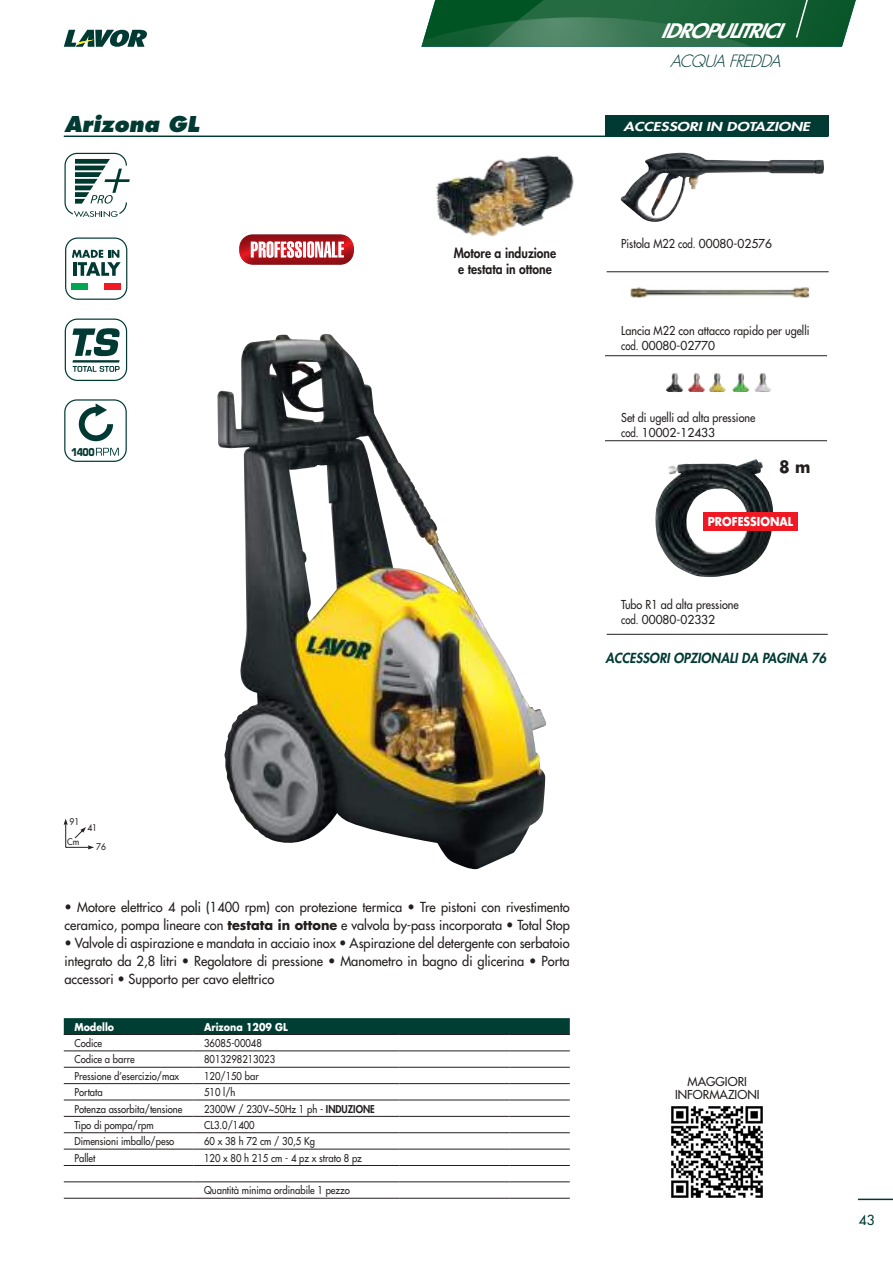
<style>
.page{position:relative;width:893px;height:1263px;background:#fff}
.page>*{position:absolute;margin:0;border:0;box-sizing:border-box;transform-origin:0 0}
.t1{font:italic 800 21.3px "Futura Std";color:#003a33}
.t2{font:italic 800 19.5px "Futura Std";letter-spacing:-.045em;color:#fff;scale:1.1 1}
.t3{font:italic 300 16.5px "Futura Std";color:#003a33}
.t4{font:700 16.5px "Futura Std";color:#241f1f;scale:.94 1}
.t5{font:500 13.5px/18px "Futura Std";color:#241f1f;scale:.95 1}
.t6{font:800 13.5px/16.5px "Futura Std";color:#241f1f;text-align:center;scale:.9 1}
.t7{font:italic 800 13.5px "Futura Std";color:#003a33;scale:.95 1}
.t8{font:500 13.5px "Futura Std";color:#003a33}
.t9{font:500 12px/15px "Futura Std";color:#241f1f;scale:.9 1}
.t10{font:italic 800 12px "Futura Std";color:#fff;scale:1.3 1}
.t11{font:500 12px/13.5px "Futura Std";color:#241f1f;text-align:center}
.t12{font:700 12px "Futura Std";color:#fff;scale:.9 1}
.t13{font:500 10.5px "Futura Std";color:#241f1f;scale:.9 1}
.t14{font:700 10.5px "Futura Std";color:#fff;scale:.9 1}
.t15{font:700 10.5px "Eurostile LT Std";color:#02392e;scale:.83 1}
.t16{font:500 9px "Futura Std";color:#241f1f;scale:.94 1}
.s1{font-weight:700}
.s2{font-weight:800}
</style>
<div class="page">
<hr style="left:858px;top:1198px;width:35px;height:2px;background:#003a33">
<svg style="left:64px;top:30px;width:83px;height:17px"></svg>
<svg style="left:421px;top:0;width:435px;height:47px;background:#286c45"></svg>
<hr style="left:64px;top:136px;width:764px;height:1px;background:#003a33">
<div style="left:605px;top:115px;width:223px;height:21px;background:#003a33"></div>
<img style="left:671px;top:1106px;width:92px;height:92px">
<svg style="left:64px;top:819px;width:30px;height:30px"></svg>
<div style="left:238px;top:233px;width:118px;height:33px;background:#241f1f;opacity:.5"></div>
<svg style="left:251px;top:241px;width:93px;height:17px"></svg>
<img style="left:217px;top:333px;width:330px;height:536px">
<div style="left:64px;top:1018px;width:506px;height:16px;background:#003e34"></div>
<hr style="left:64px;top:1034px;width:129px;height:1px;background:#241f1f">
<hr style="left:193px;top:1034px;width:207px;height:1px;background:#241f1f">
<hr style="left:400px;top:1034px;width:109px;height:1px;background:#241f1f">
<hr style="left:509px;top:1034px;width:61px;height:1px;background:#241f1f">
<hr style="left:64px;top:1050px;width:129px;height:1px;background:#241f1f">
<hr style="left:193px;top:1050px;width:207px;height:1px;background:#241f1f">
<hr style="left:400px;top:1050px;width:109px;height:1px;background:#241f1f">
<hr style="left:509px;top:1050px;width:61px;height:1px;background:#241f1f">
<hr style="left:64px;top:1067px;width:129px;height:1px;background:#241f1f">
<hr style="left:193px;top:1067px;width:207px;height:1px;background:#241f1f">
<hr style="left:400px;top:1067px;width:109px;height:1px;background:#241f1f">
<hr style="left:509px;top:1067px;width:61px;height:1px;background:#241f1f">
<hr style="left:64px;top:1083px;width:129px;height:1px;background:#241f1f">
<hr style="left:193px;top:1083px;width:207px;height:1px;background:#241f1f">
<hr style="left:400px;top:1083px;width:109px;height:1px;background:#241f1f">
<hr style="left:509px;top:1083px;width:61px;height:1px;background:#241f1f">
<hr style="left:64px;top:1100px;width:129px;height:1px;background:#241f1f">
<hr style="left:193px;top:1100px;width:207px;height:1px;background:#241f1f">
<hr style="left:400px;top:1100px;width:109px;height:1px;background:#241f1f">
<hr style="left:509px;top:1100px;width:61px;height:1px;background:#241f1f">
<hr style="left:64px;top:1116px;width:129px;height:1px;background:#241f1f">
<hr style="left:193px;top:1116px;width:207px;height:1px;background:#241f1f">
<hr style="left:400px;top:1116px;width:109px;height:1px;background:#241f1f">
<hr style="left:509px;top:1116px;width:61px;height:1px;background:#241f1f">
<hr style="left:64px;top:1132px;width:129px;height:1px;background:#241f1f">
<hr style="left:193px;top:1132px;width:207px;height:1px;background:#241f1f">
<hr style="left:400px;top:1132px;width:109px;height:1px;background:#241f1f">
<hr style="left:509px;top:1132px;width:61px;height:1px;background:#241f1f">
<hr style="left:64px;top:1149px;width:129px;height:1px;background:#241f1f">
<hr style="left:193px;top:1149px;width:207px;height:1px;background:#241f1f">
<hr style="left:400px;top:1149px;width:109px;height:1px;background:#241f1f">
<hr style="left:509px;top:1149px;width:61px;height:1px;background:#241f1f">
<hr style="left:64px;top:1165px;width:129px;height:1px;background:#241f1f">
<hr style="left:193px;top:1165px;width:207px;height:1px;background:#241f1f">
<hr style="left:400px;top:1165px;width:109px;height:1px;background:#241f1f">
<hr style="left:509px;top:1165px;width:61px;height:1px;background:#241f1f">
<hr style="left:64px;top:1181px;width:129px;height:1px;background:#241f1f">
<hr style="left:193px;top:1181px;width:207px;height:1px;background:#241f1f">
<hr style="left:400px;top:1181px;width:109px;height:1px;background:#241f1f">
<hr style="left:509px;top:1181px;width:61px;height:1px;background:#241f1f">
<hr style="left:64px;top:1198px;width:129px;height:1px;background:#241f1f">
<hr style="left:193px;top:1198px;width:207px;height:1px;background:#241f1f">
<hr style="left:400px;top:1198px;width:109px;height:1px;background:#241f1f">
<hr style="left:509px;top:1198px;width:61px;height:1px;background:#241f1f">
<hr style="left:605px;top:355px;width:222px;height:1px;background:#241f1f">
<hr style="left:605px;top:440px;width:222px;height:1px;background:#241f1f">
<hr style="left:607px;top:271px;width:222px;height:1px;background:#241f1f">
<img style="left:666px;top:373px;width:105px;height:19px">
<img style="left:630px;top:287px;width:180px;height:11px">
<img style="left:620px;top:153px;width:204px;height:69px">
<img style="left:655px;top:459px;width:118px;height:118px">
<div style="left:703px;top:512px;width:95px;height:18px;background:#ef1923"></div>
<hr style="left:607px;top:634px;width:221px;height:1px;background:#241f1f">
<svg style="left:64px;top:153px;width:66px;height:64px"></svg>
<div style="left:65px;top:237px;width:62px;height:63px;border:1px solid #003a33;border-radius:12px"></div>
<svg style="left:72px;top:250px;width:49px;height:26px"></svg>
<div style="left:104px;top:283px;width:17px;height:7px;background:#ef1923"></div>
<div style="left:72px;top:283px;width:16px;height:7px;background:#00a650"></div>
<div style="left:65px;top:319px;width:62px;height:62px;border:1px solid #003a33;border-radius:12px"></div>
<svg style="left:72px;top:328px;width:48px;height:44px"></svg>
<div style="left:64px;top:399px;width:63px;height:63px;border:1px solid #003a33;border-radius:12px"></div>
<svg style="left:79px;top:403px;width:34px;height:38px"></svg>
<svg style="left:96px;top:448px;width:23px;height:8px"></svg>
<img style="left:436px;top:155px;width:138px;height:82px">
<h2 class="t2" style="left:660px;top:18px;width:111px">IDROPULITRICI</h2>
<p class="t3" style="left:670px;top:51px;width:118px">ACQUAFREDDA</p>
<h1 class="t1" style="left:64px;top:110px;width:136px">Arizona GL</h1>
<p class="t10" style="left:624px;top:119px;width:145px">ACCESSORI IN DOTAZIONE</p>
<p class="t15" style="left:71px;top:445px;width:30px">1400</p>
<p class="t6" style="left:454px;top:244px;width:115px">Motore a induzione e testata in ottone</p>
<p class="t9" style="left:621px;top:236px;width:169px">Pistola M22 cod. 00080-02576</p>
<p class="t9" style="left:621px;top:323px;width:211px">Lancia M22 con attacco rapido per ugelli cod. 00080-02770</p>
<p class="t9" style="left:621px;top:410px;width:151px">Set di ugelli ad alta pressione cod. 10002-12433</p>
<p class="t4" style="left:779px;top:456px;width:35px">8 m</p>
<p class="t12" style="left:708px;top:514px;width:97px">PROFESSIONAL</p>
<p class="t9" style="left:621px;top:598px;width:132px">Tubo R1 ad alta pressione cod. 00080-02332</p>
<p class="t7" style="left:605px;top:649px;width:234px">ACCESSORI OPZIONALI DA PAGINA 76</p>
<p class="t16" style="left:70px;top:816px;width:12px">91</p>
<p class="t16" style="left:67px;top:836px;width:14px">Cm</p>
<p class="t16" style="left:87px;top:822px;width:12px">41</p>
<p class="t16" style="left:96px;top:841px;width:12px">76</p>
<p class="t5" style="left:64px;top:898px;width:533px">• Motore elettrico 4 poli (1400 rpm) con protezione termica • Tre pistoni con rivestimento ceramico, pompa lineare con <span class="s1">testata in ottone</span> e valvola by-pass incorporata • Total Stop</p>
<p class="t5" style="left:64px;top:934px;width:533px;text-align:justify">• Valvole di aspirazione e mandata in acciaio inox • Aspirazione del detergente con serbatoio integrato da 2,8 litri • Regolatore di pressione • Manometro in bagno di glicerina • Porta accessori • Supporto per cavo elettrico</p>
<p class="t14" style="left:74px;top:1020px;width:46px">Modello</p>
<p class="t14" style="left:204px;top:1020px;width:95px">Arizona 1209 GL</p>
<p class="t13" style="left:74px;top:1036px;width:32px">Codice</p>
<p class="t13" style="left:204px;top:1036px;width:66px">36085-00048</p>
<p class="t13" style="left:74px;top:1053px;width:68px">Codice a barre</p>
<p class="t13" style="left:204px;top:1053px;width:80px">8013298213023</p>
<p class="t13" style="left:74px;top:1069px;width:118px">Pressione d’esercizio/max</p>
<p class="t13" style="left:204px;top:1069px;width:62px">120/150 bar</p>
<p class="t13" style="left:74px;top:1086px;width:33px">Portata</p>
<p class="t13" style="left:204px;top:1086px;width:36px">510 l/h</p>
<p class="t13" style="left:74px;top:1102px;width:122px">Potenza assorbita/tensione</p>
<p class="t13" style="left:204px;top:1102px;width:191px">2300W / 230V~50Hz 1 ph - <span class="s2">INDUZIONE</span></p>
<p class="t13" style="left:74px;top:1118px;width:89px">Tipo di pompa/rpm</p>
<p class="t13" style="left:204px;top:1118px;width:58px">CL3.0/1400</p>
<p class="t13" style="left:74px;top:1135px;width:113px">Dimensioni imballo/peso</p>
<p class="t13" style="left:204px;top:1135px;width:125px">60 x 38 h 72 cm / 30,5 Kg</p>
<p class="t13" style="left:74px;top:1151px;width:25px">Pallet</p>
<p class="t13" style="left:204px;top:1151px;width:177px">120 x 80 h 215 cm - 4 pz x strato 8 pz</p>
<p class="t13" style="left:204px;top:1184px;width:164px">Quantità minima ordinabile 1 pezzo</p>
<p class="t11" style="left:675px;top:1075px;width:86px">MAGGIORI<br>INFORMAZIONI</p>
<p class="t8" style="left:859px;top:1212px;width:17px">43</p>
</div>
